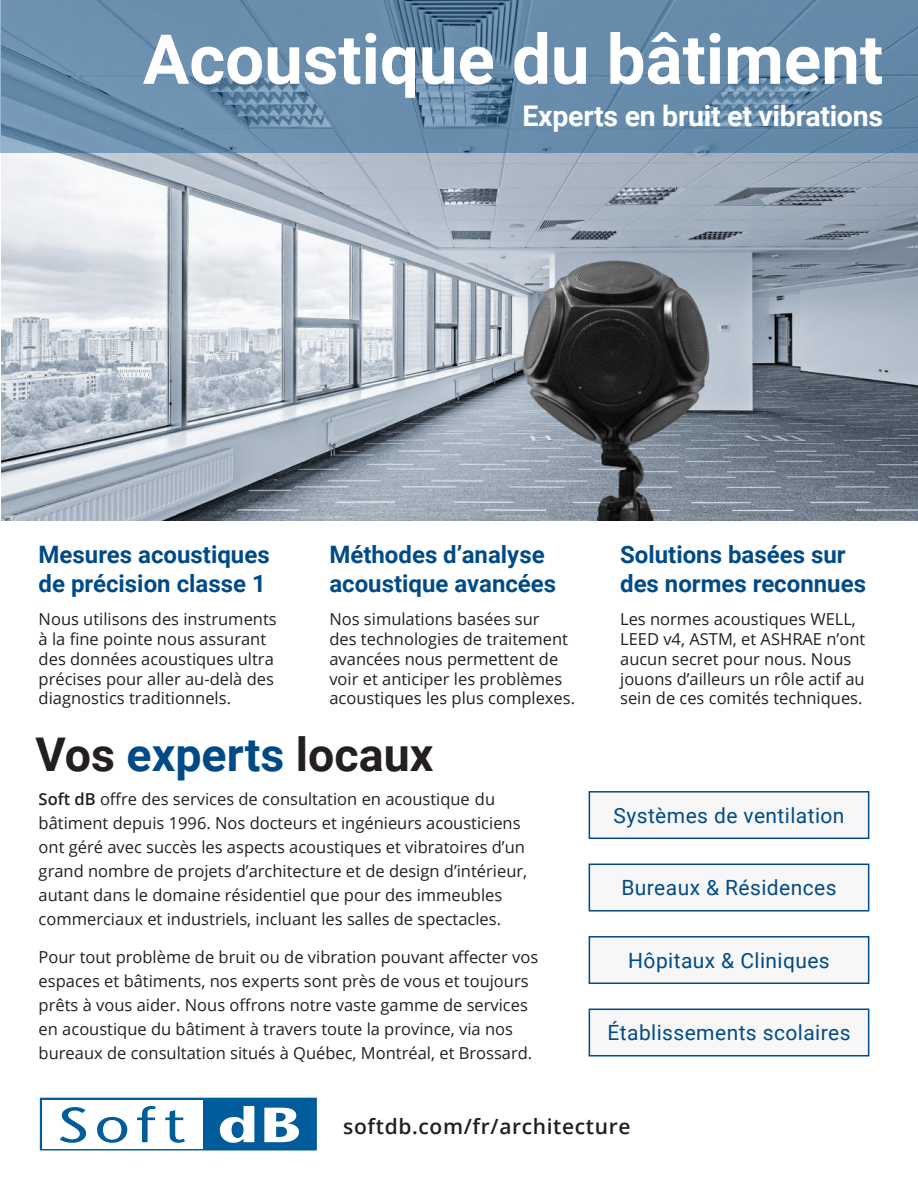
<style>
.page{position:relative;width:918px;height:1188px;background:#fff}
.page>*{position:absolute;margin:0;border:0;box-sizing:border-box;transform-origin:0 0}
.t1{font:700 69px "Roboto";color:#fff}
.t2{font:700 46.5px "Roboto";color:#241f1f}
.t3{font:700 28.5px "Roboto";letter-spacing:-.01em;color:#fff}
.t4{font:700 24px/28.8px "Roboto";color:#004b87}
.t5{font:21px "Roboto";letter-spacing:.02em;color:#004b87}
.t6{font:600 21px "Open Sans";letter-spacing:.03em;color:#241f1f}
.t7{font:16.5px/19.8px "Open Sans";color:#241f1f}
.s1{color:#004b87}
.s2{font-weight:600}
</style>
<div class="page">
<img style="left:1px;top:153px;width:917px;height:368px">
<div style="left:589px;top:1009px;width:280px;height:47px;background:#f7f7f7"></div>
<div style="left:589px;top:1009px;width:280px;height:48px;border:2px solid #004b87"></div>
<div style="left:589px;top:864px;width:280px;height:47px;background:#f7f7f7"></div>
<div style="left:589px;top:864px;width:280px;height:48px;border:2px solid #004b87"></div>
<div style="left:589px;top:937px;width:280px;height:46px;background:#f7f7f7"></div>
<div style="left:589px;top:936px;width:280px;height:48px;border:2px solid #004b87"></div>
<div style="left:589px;top:792px;width:280px;height:46px;background:#f7f7f7"></div>
<div style="left:589px;top:791px;width:280px;height:48px;border:2px solid #004b87"></div>
<svg style="left:0;top:0;width:918px;height:153px;background:#668aa9"></svg>
<svg style="left:40px;top:1098px;width:277px;height:52px"></svg>
<h1 class="t1" style="left:143px;top:11px;width:742px">Acoustique du bâtiment</h1>
<h3 class="t3" style="left:523px;top:96px;width:362px">Experts en bruit et vibrations</h3>
<h3 class="t4" style="left:39px;top:539px;width:233px">Mesures acoustiques de précision classe 1</h3>
<p class="t7" style="left:39px;top:609px;width:240px">Nous utilisons des instruments à la fine pointe nous assurant des données acoustiques ultra précises pour aller au-delà des diagnostics traditionnels.</p>
<h3 class="t4" style="left:329px;top:539px;width:228px">Méthodes d’analyse acoustique avancées</h3>
<p class="t7" style="left:329px;top:609px;width:247px">Nos simulations basées sur<br>des technologies de traitement avancées nous permettent de voir et anticiper les problèmes acoustiques les plus complexes.</p>
<h2 class="t2" style="left:35px;top:721px;width:399px">Vos <span class="s1">experts</span> locaux</h2>
<p class="t7" style="left:39px;top:787px;width:490px;line-height:24px"><span class="s2">Soft dB</span> offre des services de consultation en acoustique du bâtiment depuis 1996. Nos docteurs et ingénieurs acousticiens ont géré avec succès les aspects acoustiques et vibratoires d’un grand nombre de projets d’architecture et de design d’intérieur, autant dans le domaine résidentiel que pour des immeubles commerciaux et industriels, incluant les salles de spectacles.</p>
<p class="t7" style="left:39px;top:944px;width:501px;line-height:24px">Pour tout problème de bruit ou de vibration pouvant affecter vos espaces et bâtiments, nos experts sont près de vous et toujours prêts à vous aider. Nous offrons notre vaste gamme de services en acoustique du bâtiment à travers toute la province, via nos bureaux de consultation situés à Québec, Montréal, et Brossard.</p>
<h3 class="t4" style="left:620px;top:539px;width:247px">Solutions basées sur des normes reconnues</h3>
<p class="t7" style="left:620px;top:609px;width:247px">Les normes acoustiques WELL,<br>LEED v4, ASTM, et ASHRAE n’ont aucun secret pour nous. Nous jouons d’ailleurs un rôle actif au sein de ces comités techniques.</p>
<p class="t5" style="left:614px;top:801px;width:233px">Systèmes de ventilation</p>
<p class="t5" style="left:621px;top:873px;width:217px">Bureaux &amp; Résidences</p>
<p class="t5" style="left:628px;top:946px;width:203px">Hôpitaux &amp; Cliniques</p>
<p class="t5" style="left:608px;top:1018px;width:244px">Établissements scolaires</p>
<p class="t6" style="left:343px;top:1112px;width:289px">softdb.com/fr/architecture</p>
</div>
